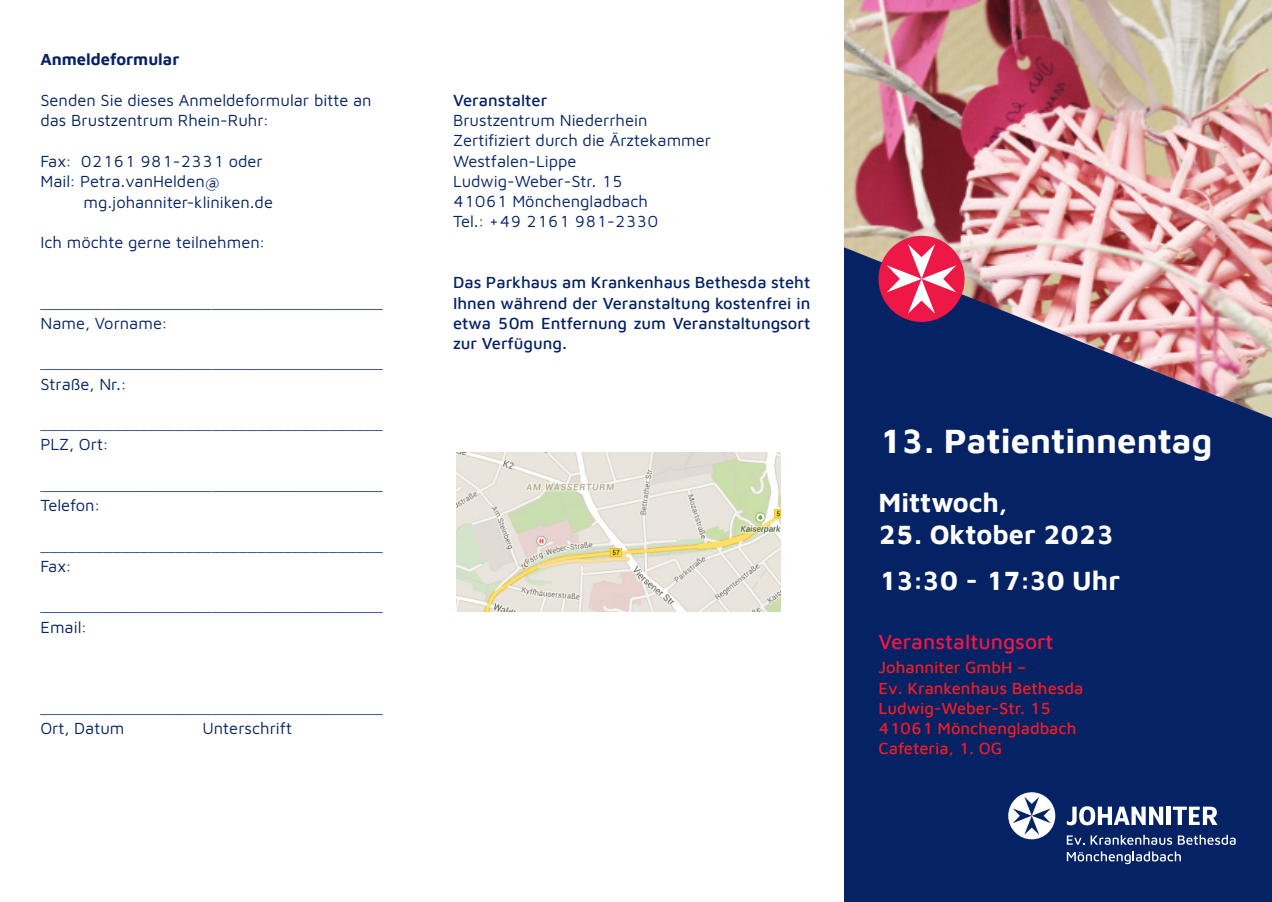
<style>
.page{position:relative;width:1272px;height:902px;background:#fff}
.page>*{position:absolute;margin:0;border:0;box-sizing:border-box;transform-origin:0 0}
.t1{font:700 34.5px "Maven Johanniter";color:#fff}
.t2{font:700 27px "Maven Johanniter";color:#fff}
.t3{font:500 21px "Maven Johanniter";color:#ed1845}
.t4{font:16.5px/20.2px "Maven Johanniter";color:#052265}
.t5{font:500 16.5px/20.2px "Maven Johanniter";color:#052265;text-align:justify}
.t6{font:500 16.5px "Maven Johanniter";color:#ee1d23}
.t7{font:700 16.5px "Maven Johanniter";color:#052265}
</style>
<div class="page">
<img style="left:844px;top:0;width:427px;height:247px">
<svg style="left:844px;top:247px;width:427px;height:654px;background:#20336d"></svg>
<div style="left:878px;top:236px;width:86px;height:86px;background:#ed1845;border-radius:50%"></div>
<svg style="left:886px;top:244px;width:70px;height:69px"></svg>
<svg style="left:1008px;top:792px;width:47px;height:47px"></svg>
<hr style="left:1166px;top:806px;width:4px;height:18px;background:#fff">
<svg style="left:1172px;top:806px;width:45px;height:18px"></svg>
<svg style="left:1066px;top:806px;width:97px;height:19px"></svg>
<svg style="left:1066px;top:835px;width:18px;height:9px"></svg>
<svg style="left:1090px;top:834px;width:145px;height:10px"></svg>
<svg style="left:1066px;top:851px;width:114px;height:13px"></svg>
<img style="left:457px;top:452px;width:323px;height:159px">
<p class="t7" style="left:40px;top:48px;width:140px">Anmeldeformular</p>
<p class="t4" style="left:40px;top:89px;width:333px">Senden Sie dieses Anmeldeformular bitte an das Brustzentrum Rhein-Ruhr:</p>
<p class="t4" style="left:40px;top:150px;width:224px">Fax: 02161 981-2331 oder</p>
<p class="t4" style="left:40px;top:170px;width:181px">Mail: Petra.vanHelden@</p>
<p class="t4" style="left:83px;top:191px;width:191px">mg.johanniter-kliniken.de</p>
<p class="t4" style="left:40px;top:231px;width:226px">Ich möchte gerne teilnehmen:</p>
<p class="t4" style="left:40px;top:291px;width:344px">______________________________________</p>
<p class="t4" style="left:40px;top:312px;width:128px">Name, Vorname:</p>
<p class="t4" style="left:40px;top:352px;width:344px">______________________________________</p>
<p class="t4" style="left:40px;top:372px;width:87px">Straße, Nr.:</p>
<p class="t4" style="left:40px;top:413px;width:344px">______________________________________</p>
<p class="t4" style="left:40px;top:433px;width:69px">PLZ, Ort:</p>
<p class="t4" style="left:40px;top:474px;width:344px">______________________________________</p>
<p class="t4" style="left:40px;top:494px;width:61px">Telefon:</p>
<p class="t4" style="left:40px;top:534px;width:344px">______________________________________</p>
<p class="t4" style="left:40px;top:555px;width:32px">Fax:</p>
<p class="t4" style="left:40px;top:595px;width:344px">______________________________________</p>
<p class="t4" style="left:40px;top:615px;width:48px">Email:</p>
<p class="t4" style="left:40px;top:696px;width:344px">______________________________________</p>
<p class="t4" style="left:40px;top:717px;width:86px">Ort, Datum</p>
<p class="t4" style="left:202px;top:717px;width:91px">Unterschrift</p>
<p class="t5" style="left:453px;top:89px;width:96px">Veranstalter</p>
<p class="t4" style="left:453px;top:109px;width:196px">Brustzentrum Niederrhein</p>
<p class="t4" style="left:453px;top:129px;width:259px">Zertifiziert durch die Ärztekammer</p>
<p class="t4" style="left:453px;top:150px;width:125px">Westfalen-Lippe</p>
<p class="t4" style="left:453px;top:170px;width:171px">Ludwig-Weber-Str. 15</p>
<p class="t4" style="left:453px;top:190px;width:196px">41061 Mönchengladbach</p>
<p class="t4" style="left:453px;top:210px;width:207px">Tel.: +49 2161 981-2330</p>
<p class="t5" style="left:453px;top:271px;width:359px">Das Parkhaus am Krankenhaus Bethesda steht Ihnen während der Veranstaltung kostenfrei in etwa 50m Entfernung zum Veranstaltungsort zur Verfügung.</p>
<p class="t1" style="left:878px;top:416px;width:335px">13. Patientinnentag</p>
<p class="t2" style="left:878px;top:483px;width:130px">Mittwoch,</p>
<p class="t2" style="left:878px;top:516px;width:237px">25. Oktober 2023</p>
<p class="t2" style="left:878px;top:561px;width:243px">13:30 - 17:30 Uhr</p>
<p class="t3" style="left:878px;top:627px;width:177px">Veranstaltungsort</p>
<p class="t6" style="left:878px;top:656px;width:149px">Johanniter GmbH –</p>
<p class="t6" style="left:878px;top:676px;width:206px">Ev. Krankenhaus Bethesda</p>
<p class="t6" style="left:878px;top:696px;width:174px">Ludwig-Weber-Str. 15</p>
<p class="t6" style="left:878px;top:716px;width:199px">41061 Mönchengladbach</p>
<p class="t6" style="left:878px;top:737px;width:125px">Cafeteria, 1. OG</p>
</div>
